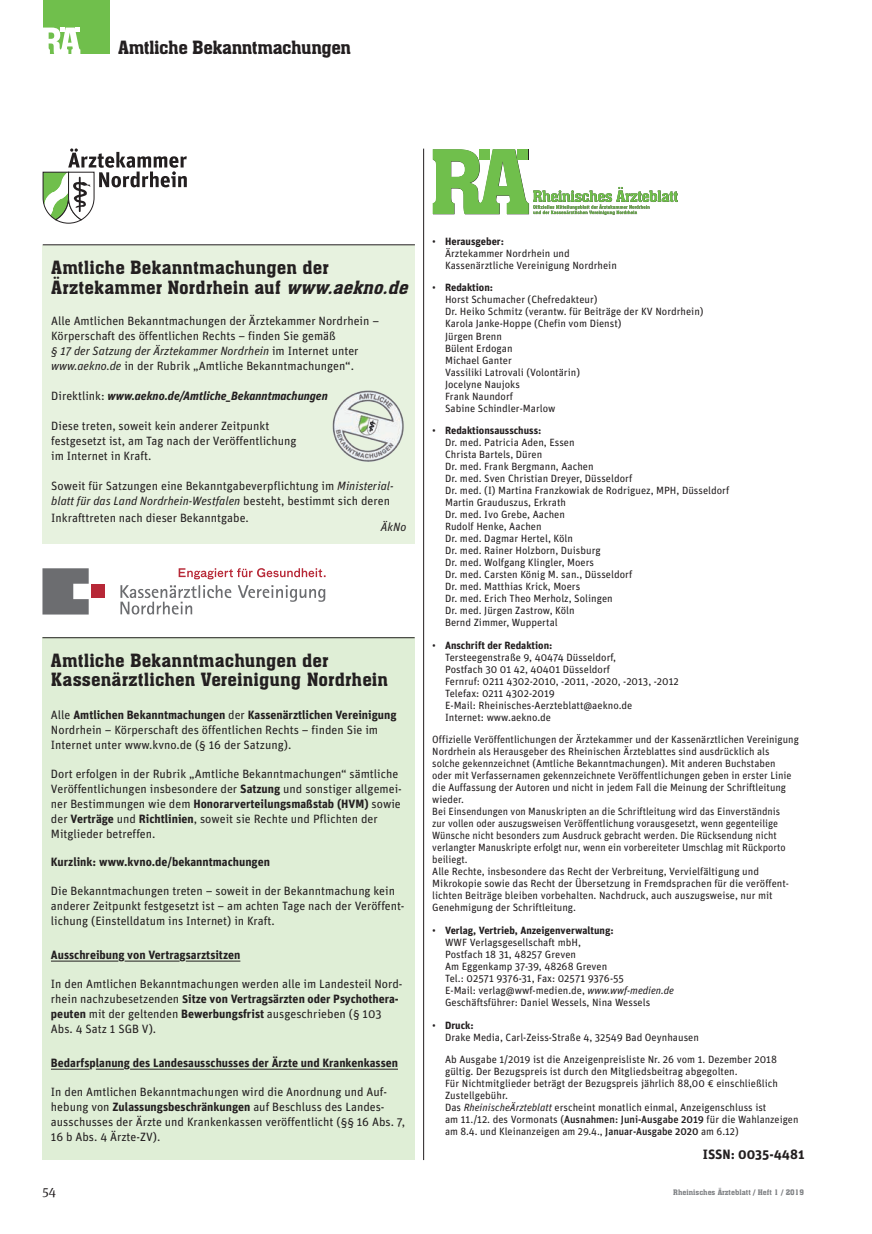
<style>
.page{position:relative;width:872px;height:1234px;background:#fff}
.page>*{position:absolute;margin:0;border:0;box-sizing:border-box;transform-origin:0 0}
.t1{font:18px/19.5px "Aachen BT";letter-spacing:.005em;color:#231f20}
.t2{font:18px "Aachen BT";letter-spacing:-.025em;color:#231f20}
.t3{font:700 13.5px "Unit";color:#231f20}
.t4{font:13.5px "Meta Serif OT";color:#231f20}
.t5{font:12px/15px "Unit";color:#231f20}
.t6{font:700 12px "Unit";color:#231f20}
.t7{font:italic 700 12px "Unit";color:#231f20}
.t8{font:italic 12px "Unit";color:#231f20}
.t9{font:10.5px/12px "Unit";color:#231f20}
.t10{font:7.5px "Aachen BT";color:#808285}
.t11{font:700 7.2px/9.4px "Unit";letter-spacing:.03em;color:#231f20}
.s1{font-style:italic}
.s2{font-weight:400;font-style:normal}
.s3{font-weight:700}
.s4{font-weight:700;font-size:11.25px}
.s5{font-weight:500}
</style>
<div class="page">
<div style="left:43px;top:0;width:66px;height:54px;background:#70bf4c"></div>
<svg style="left:43px;top:28px;width:37px;height:26px"></svg>
<div style="left:42px;top:637px;width:373px;height:522px;background:#dfeed6"></div>
<hr style="left:51px;top:960px;width:67px;height:1px;background:#231f20">
<hr style="left:125px;top:960px;width:55px;height:1px;background:#231f20">
<hr style="left:186px;top:960px;width:54px;height:1px;background:#231f20">
<hr style="left:51px;top:1068px;width:38px;height:1px;background:#231f20">
<svg style="left:96px;top:1068px;width:28px;height:1px"></svg>
<hr style="left:130px;top:1068px;width:268px;height:1px;background:#231f20">
<svg style="left:179px;top:568px;width:146px;height:11px"></svg>
<svg style="left:42px;top:568px;width:47px;height:46px;background:#7f8082"></svg>
<div style="left:91px;top:584px;width:13px;height:14px;background:#b72837"></div>
<svg style="left:120px;top:585px;width:205px;height:29px"></svg>
<hr style="left:42px;top:637px;width:373px;height:1px;background:#231f20">
<hr style="left:423px;top:149px;width:1px;height:1010px;background:#231f20">
<div style="left:43px;top:245px;width:372px;height:298px;background:#e7f2df"></div>
<svg style="left:42px;top:148px;width:145px;height:76px"></svg>
<hr style="left:79px;top:177px;width:2px;height:34px;background:#231f20">
<hr style="left:43px;top:244px;width:372px;height:1px;background:#231f20">
<img style="left:332px;top:390px;width:72px;height:72px">
<svg style="left:433px;top:149px;width:245px;height:66px"></svg>
<h1 class="t2" style="left:118px;top:36px;width:234px">Amtliche Bekanntmachungen</h1>
<h1 class="t1" style="left:51px;top:257px;width:363px">Amtliche Bekanntmachungen der<br>Ärztekammer Nordrhein auf <span class="s1">www.aekno.de</span></h1>
<p class="t5" style="left:51px;top:313px;width:329px">Alle Amtlichen Bekanntmachungen der Ärztekammer Nordrhein – Körperschaft des öffentlichen Rechts – finden Sie gemäß<br><span class="s1">§ 17 der Satzung der Ärztekammer Nordrhein</span> im Internet unter <span class="s1">www.aekno.de</span> in der Rubrik „Amtliche Bekanntmachungen“.</p>
<p class="t7" style="left:51px;top:388px;width:278px"><span class="s2">Direktlink:</span> www.aekno.de/Amtliche_Bekanntmachungen</p>
<p class="t5" style="left:51px;top:418px;width:247px">Diese treten, soweit kein anderer Zeitpunkt festgesetzt ist, am Tag nach der Veröffentlichung im Internet in Kraft.</p>
<p class="t5" style="left:51px;top:478px;width:344px">Soweit für Satzungen eine Bekanntgabeverpflichtung im <span class="s1">Ministerial&shy;blatt für das Land Nordrhein-Westfalen</span> besteht, bestimmt sich deren</p>
<p class="t5" style="left:51px;top:509px;width:199px">Inkrafttreten nach dieser Bekanntgabe.</p>
<p class="t8" style="left:381px;top:519px;width:27px">ÄkNo</p>
<p class="t11" style="left:101px;top:336px;width:64px">Körperschaft des öffentlichen Rechts</p>
<h1 class="t1" style="left:51px;top:650px;width:339px">Amtliche Bekanntmachungen der<br>Kassenärztlichen Vereinigung Nordrhein</h1>
<p class="t5" style="left:51px;top:707px;width:347px">Alle <span class="s3">Amtlichen Bekanntmachungen</span> der <span class="s3">Kassenärztlichen Vereinigung<br></span>Nordrhein – Körperschaft des öffentlichen Rechts – finden Sie im<br>Internet unter www.kvno.de (§ 16 der Satzung).</p>
<p class="t5" style="left:51px;top:765px;width:352px">Dort erfolgen in der Rubrik „Amtliche Bekanntmachungen“ sämtliche Veröffentlichungen insbesondere der <span class="s3">Satzung</span> und sonstiger allgemei&shy;ner Bestimmungen wie dem <span class="s3">Honorarverteilungsmaßstab (HVM)</span> sowie der <span class="s3">Verträge</span> und <span class="s3">Richtlinien</span>, soweit sie Rechte und Pflichten der Mitglieder betreffen.</p>
<p class="t6" style="left:51px;top:854px;width:220px">Kurzlink: www.kvno.de/bekanntmachungen</p>
<p class="t5" style="left:51px;top:882px;width:355px">Die Bekanntmachungen treten – soweit in der Bekanntmachung kein anderer Zeitpunkt festgesetzt ist – am achten Tage nach der Veröffent&shy;lichung (Einstelldatum ins Internet) in Kraft.</p>
<p class="t6" style="left:51px;top:947px;width:191px">Ausschreibung von Vertragsarztsitzen</p>
<p class="t5" style="left:51px;top:975px;width:353px">In den Amtlichen Bekanntmachungen werden alle im Landesteil Nord&shy;rhein nachzubesetzenden <span class="s4">S</span><span class="s3">itze von Vertragsärzten oder Psychothera&shy;peuten</span> mit der geltenden <span class="s3">Bewerbungsfrist</span> ausgeschrieben (§ 103<br>Abs. 4 Satz 1 SGB V).</p>
<p class="t6" style="left:51px;top:1055px;width:348px">Bedarfsplanung des Landesausschusses der Ärzte und Krankenkassen</p>
<p class="t5" style="left:51px;top:1083px;width:356px">In den Amtlichen Bekanntmachungen wird die Anordnung und Auf&shy;hebung von <span class="s3">Zulassungsbeschränkungen</span> auf Beschluss des Landes&shy;ausschusses der Ärzte und Krankenkassen veröffentlicht (§§ 16 Abs. 7, 16 b Abs. 4 Ärzte-ZV).</p>
<p class="t9" style="left:445px;top:235px;width:173px;text-indent:-13px">• <span class="s3">Herausgeber:<br></span>Ärztekammer Nordrhein und<br>Kassenärztliche Vereinigung Nordrhein</p>
<p class="t9" style="left:445px;top:281px;width:260px;text-indent:-13px">• <span class="s3">Redaktion:<br></span>Horst Schumacher (Chefredakteur)<br>Dr. Heiko Schmitz (verantw. für Beiträge der KV Nordrhein)<br>Karola Janke-Hoppe (Chefin vom Dienst)<br>Jürgen Brenn<br>Bülent Erdogan<br>Michael Ganter<br>Vassiliki Latrovali (Volontärin)<br>Jocelyne Naujoks<br>Frank Naundorf<br>Sabine Schindler-Marlow</p>
<p class="t9" style="left:445px;top:424px;width:286px;text-indent:-13px">• <span class="s3">Redaktionsausschuss:<br></span>Dr. med. Patricia Aden, Essen<br>Christa Bartels, Düren<br>Dr. med. Frank Bergmann, Aachen<br>Dr. med. Sven Christian Dreyer, Düsseldorf<br>Dr. med. (I) Martina Franzkowiak de Rodriguez, MPH, Düsseldorf<br>Martin Grauduszus, Erkrath<br>Dr. med. Ivo Grebe, Aachen<br>Rudolf Henke, Aachen<br>Dr. med. Dagmar Hertel, Köln<br>Dr. med. Rainer Holzborn, Duisburg<br>Dr. med. Wolfgang Klingler, Moers<br>Dr. med. Carsten König M. san., Düsseldorf<br>Dr. med. Matthias Krick, Moers<br>Dr. med. Erich Theo Merholz, Solingen<br>Dr. med. Jürgen Zastrow, Köln<br>Bernd Zimmer, Wuppertal</p>
<p class="t9" style="left:445px;top:638px;width:235px;text-indent:-13px">• <span class="s3">Anschrift der Redaktion:<br></span>Tersteegenstraße 9, 40474 Düsseldorf,<br>Postfach 30 01 42, 40401 Düsseldorf<br>Fernruf: 0211 4302-2010, -2011, -2020, -2013, -2012<br>Telefax: 0211 4302-2019<br>E-Mail: Rheinisches-Aerzteblatt@aekno.de<br>Internet: www.aekno.de</p>
<p class="t9" style="left:432px;top:733px;width:368px">Offizielle Veröffentlichungen der Ärztekammer und der Kassenärztlichen Vereinigung Nordrhein als Herausgeber des Rheinischen Ärzteblattes sind ausdrücklich als solche gekennzeichnet (Amtliche Bekanntmachungen). Mit anderen Buchstaben<br>oder mit Verfassernamen gekennzeichnete Veröffentlichungen geben in erster Linie die Auffassung der Autoren und nicht in jedem Fall die Meinung der Schriftleitung wieder.<br>Bei Einsendungen von Manuskripten an die Schriftleitung wird das Einverständnis<br>zur vollen oder auszugsweisen Veröffentlichung vorausgesetzt, wenn gegenteilige Wünsche nicht besonders zum Ausdruck gebracht werden. Die Rücksendung nicht verlangter Manuskripte erfolgt nur, wenn ein vorbereiteter Umschlag mit Rückporto beiliegt.<br>Alle Rechte, insbesondere das Recht der Verbreitung, Vervielfältigung und Mikrokopie sowie das Recht der Übersetzung in Fremdsprachen für die veröffent&shy;lichten Beiträge bleiben vorbehalten. Nachdruck, auch auszugsweise, nur mit Genehmigung der Schriftleitung.</p>
<p class="t9" style="left:445px;top:923px;width:230px;text-indent:-13px">• <span class="s3">Verlag, Vertrieb, Anzeigenverwaltung:<br></span>WWF Verlagsgesellschaft mbH,<br>Postfach 18 31, 48257 Greven<br>Am Eggenkamp 37-39, 48268 Greven<br>Tel.: 02571 9376-31, Fax: 02571 9376-55<br>E-Mail: verlag@wwf-medien.de, <span class="s1">www.wwf-medien.de </span>Geschäftsführer: Daniel Wessels, Nina Wessels</p>
<p class="t9" style="left:445px;top:1018px;width:255px;text-indent:-13px">• <span class="s3">Druck:<br></span>Drake Media, Carl-Zeiss-Straße 4, 32549 Bad Oeynhausen</p>
<p class="t9" style="left:445px;top:1052px;width:355px">Ab Ausgabe 1/2019 ist die Anzeigenpreisliste Nr. 26 vom 1. Dezember 2018 gültig. Der Bezugspreis ist durch den Mitgliedsbeitrag abgegolten.<br>Für Nichtmitglieder beträgt der Bezugspreis jährlich 88,00 € einschließlich Zustellgebühr.<br>Das <span class="s1">RheinischeÄrzteblatt</span> erscheint monatlich einmal, Anzeigenschluss ist<br>am 11./12. des Vormonats (<span class="s5">Ausnahmen: Juni-Ausgabe 2019</span> für die Wahlanzeigen am 8.4. und Kleinanzeigen am 29.4., <span class="s5">Januar-Ausgabe 2020</span> am 6.12)</p>
<p class="t3" style="left:703px;top:1145px;width:103px">ISSN: 0035-4481</p>
<p class="t4" style="left:43px;top:1181px;width:15px">54</p>
<p class="t10" style="left:673px;top:1187px;width:132px">Rheinisches Ärzteblatt / Heft 1 / 2019</p>
</div>
